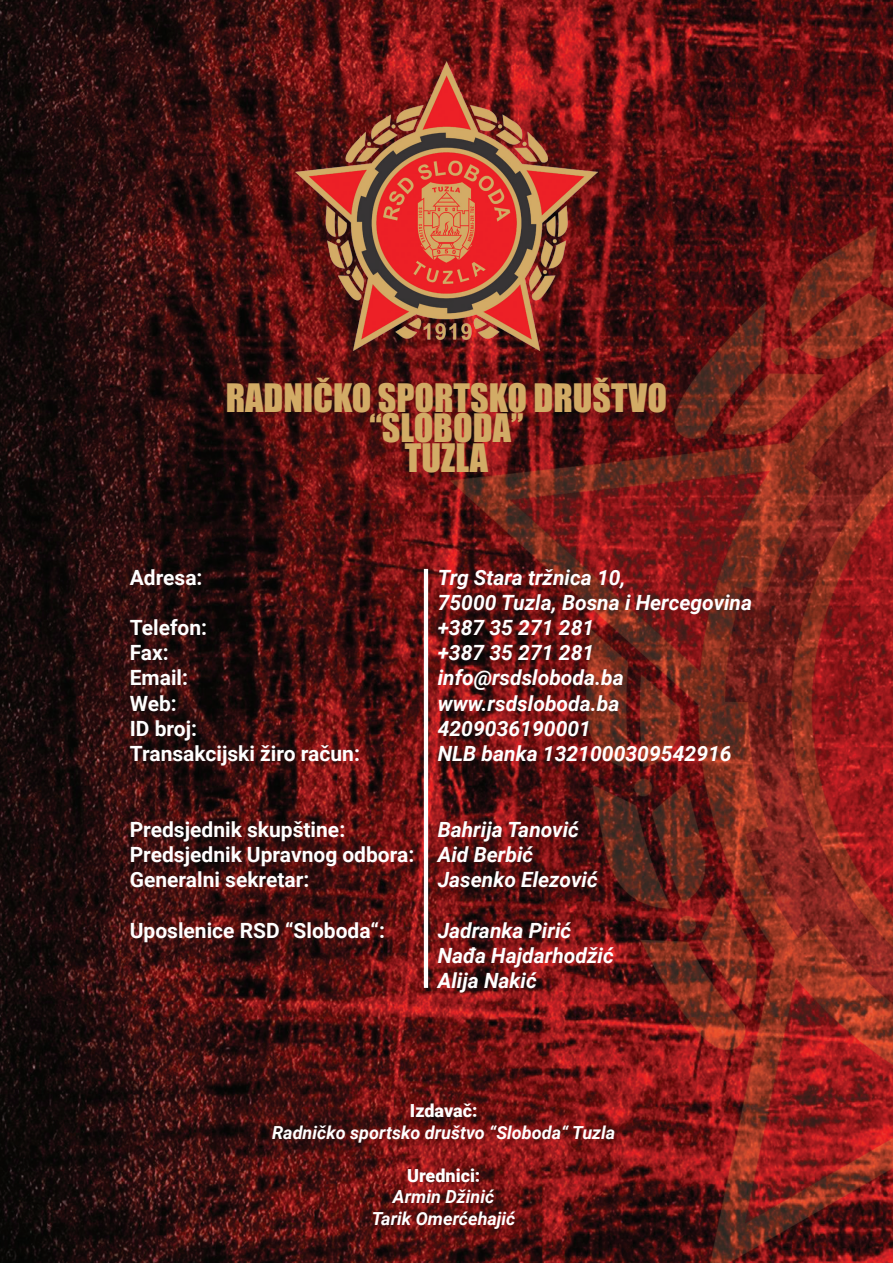
<style>
.page{position:relative;width:893px;height:1263px;background:#fff}
.page>*{position:absolute;margin:0;border:0;box-sizing:border-box;transform-origin:0 0}
.t1{font:36px/30px "Impact";color:#d2ab66;text-align:center}
.t2{font:italic 700 21px/25.2px "Roboto";color:#fff}
.t3{font:700 21px/25.2px "Roboto";color:#fff}
.t4{font:italic 700 18px/21.6px "Roboto";color:#fff;text-align:center}
.t5{font:900 18px "Roboto";color:#fff}
</style>
<div class="page">
<img style="left:0;top:0;width:893px;height:1263px">
<img style="left:295px;top:62px;width:303px;height:288px">
<hr style="left:424px;top:569px;width:4px;height:419px;background:#fff">
<h1 class="t1" style="left:226px;top:382px;width:443px">RADNIČKO SPORTSKO DRUŠTVO “SLOBODA”<br>TUZLA</h1>
<p class="t3" style="left:130px;top:564px;width:74px">Adresa:</p>
<p class="t3" style="left:130px;top:614px;width:232px">Telefon:<br>Fax:<br>Email:<br>Web:<br>ID broj:<br>Transakcijski žiro račun:</p>
<p class="t3" style="left:130px;top:816px;width:286px">Predsjednik skupštine:<br>Predsjednik Upravnog odbora:<br>Generalni sekretar:</p>
<p class="t3" style="left:130px;top:917px;width:257px">Uposlenice RSD “Sloboda“:</p>
<p class="t2" style="left:438px;top:564px;width:316px">Trg Stara tržnica 10,<br>75000 Tuzla, Bosna i Hercegovina +387 35 271 281<br>+387 35 271 281 info@rsdsloboda.ba www.rsdsloboda.ba<br>4209036190001<br>NLB banka 1321000309542916</p>
<p class="t2" style="left:438px;top:816px;width:162px">Bahrija Tanović<br>Aid Berbić<br>Jasenko Elezović</p>
<p class="t2" style="left:438px;top:917px;width:178px">Jadranka Pirić<br>Nađa Hajdarhodžić<br>Alija Nakić</p>
<p class="t5" style="left:410px;top:1098px;width:69px">Izdavač:</p>
<p class="t4" style="left:272px;top:1121px;width:345px">Radničko sportsko društvo “Sloboda“ Tuzla</p>
<p class="t5" style="left:407px;top:1163px;width:75px">Urednici:</p>
<p class="t4" style="left:372px;top:1185px;width:145px">Armin Džinić<br>Tarik Omerćehajić</p>
</div>
